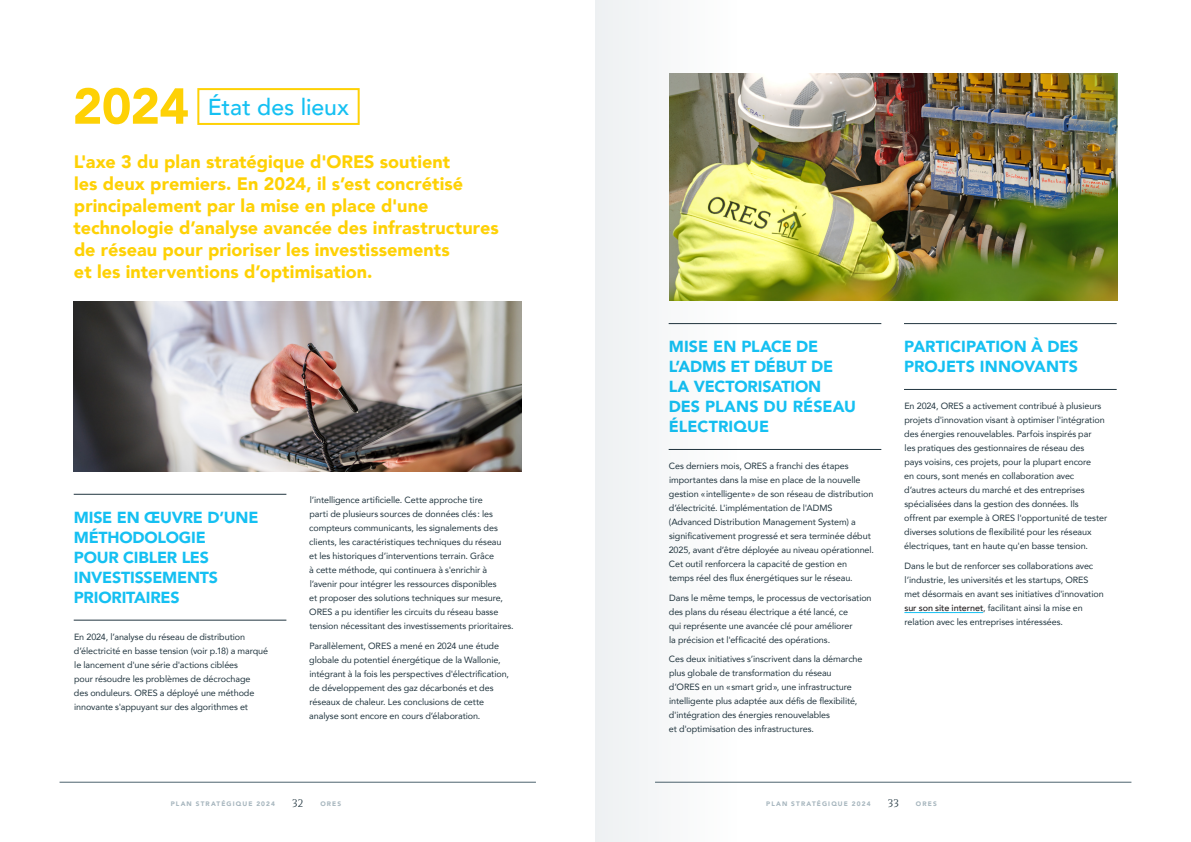
<style>
.page{position:relative;width:1191px;height:842px;background:#fff}
.page>*{position:absolute;margin:0;border:0;box-sizing:border-box;transform-origin:0 0}
.INTRO{font:900 50px "Avenir";color:#fed105}
.INTRO-2{font:500 23px "Avenir";color:#15c0f2}
.INTRO-3{font:900 18px/22px "Avenir";color:#fed105}
.Sous-Titre{font:900 16px/20px "Avenir";letter-spacing:-.01em;color:#15c0f2}
.t1{font:12px "Novarese Std";color:#21353f}
.BODY_new{font:9px/14px "Avenir";letter-spacing:-.01em;color:#21353f}
.t2{font:900 6.5px "Avenir";letter-spacing:.17em;color:#a7b6be}
.s1{font-weight:500;color:#231f20}
</style>
<div class="page">
<hr style="left:655px;top:782px;width:476px;height:1px;background:#4d636e">
<hr style="left:60px;top:782px;width:476px;height:1px;background:#4d636e">
<hr style="left:668px;top:323px;width:213px;height:1px;background:#21353f">
<hr style="left:668px;top:449px;width:213px;height:1px;background:#21353f">
<hr style="left:904px;top:323px;width:212px;height:1px;background:#21353f">
<hr style="left:904px;top:389px;width:212px;height:1px;background:#21353f">
<hr style="left:904px;top:612px;width:79px;height:1px;background:#15c0f2">
<hr style="left:74px;top:494px;width:212px;height:1px;background:#21353f">
<hr style="left:74px;top:620px;width:212px;height:1px;background:#21353f">
<img style="left:74px;top:301px;width:448px;height:170px">
<img style="left:738px;top:74px;width:379px;height:226px">
<div style="left:197px;top:88px;width:163px;height:37px;border:2px solid #fed105"></div>
<svg style="left:595px;top:0;width:143px;height:842px;fill:#f4f6f6"></svg>
<p class="INTRO" style="left:73px;top:63px;width:118px">2024</p>
<p class="INTRO-3" style="left:73px;top:151px;width:427px">L'axe 3 du plan stratégique d'ORES soutient<br>les deux premiers. En 2024, il s’est concrétisé principalement par la mise en place d'une technologie d’analyse avancée des infrastructures de réseau pour prioriser les investissements<br>et les interventions d’optimisation.</p>
<p class="INTRO-2" style="left:208px;top:87px;width:143px">État des lieux</p>
<p class="Sous-Titre" style="left:74px;top:507px;width:186px">MISE EN ŒUVRE D’UNE<br>MÉTHODOLOGIE<br>POUR CIBLER LES<br>INVESTISSEMENTS<br>PRIORITAIRES</p>
<p class="BODY_new" style="left:74px;top:629px;width:196px">En 2024, l’analyse du réseau de distribution d’électricité en basse tension (voir p.18) a marqué le lancement d'une série d'actions ciblées<br>pour résoudre les problèmes de décrochage<br>des onduleurs. ORES a déployé une méthode innovante s'appuyant sur des algorithmes et</p>
<p class="BODY_new" style="left:309px;top:492px;width:206px">l’intelligence artificielle. Cette approche tire<br>parti de plusieurs sources de données clés: les compteurs communicants, les signalements des clients, les caractéristiques techniques du réseau<br>et les historiques d’interventions terrain. Grâce<br>à cette méthode, qui continuera à s'enrichir à l’avenir pour intégrer les ressources disponibles<br>et proposer des solutions techniques sur mesure, ORES a pu identifier les circuits du réseau basse tension nécessitant des investissements prioritaires.</p>
<p class="BODY_new" style="left:309px;top:638px;width:201px">Parallèlement, ORES a mené en 2024 une étude globale du potentiel énergétique de la Wallonie, intégrant à la fois les perspectives d'électrification, de développement des gaz décarbonés et des réseaux de chaleur. Les conclusions de cette analyse sont encore en cours d’élaboration.</p>
<p class="Sous-Titre" style="left:668px;top:336px;width:189px">MISE EN PLACE DE<br>L’ADMS ET DÉBUT DE<br>LA VECTORISATION<br>DES PLANS DU RÉSEAU<br>ÉLECTRIQUE</p>
<p class="BODY_new" style="left:668px;top:458px;width:207px">Ces derniers mois, ORES a franchi des étapes importantes dans la mise en place de la nouvelle gestion «intelligente» de son réseau de distribution d’électricité. L'implémentation de l'ADMS (Advanced Distribution Management System) a significativement progressé et sera terminée début 2025, avant d’être déployée au niveau opérationnel.<br>Cet outil renforcera la capacité de gestion en<br>temps réel des flux énergétiques sur le réseau.</p>
<p class="BODY_new" style="left:669px;top:590px;width:204px">Dans le même temps, le processus de vectorisation des plans du réseau électrique a été lancé, ce<br>qui représente une avancée clé pour améliorer<br>la précision et l'efficacité des opérations.</p>
<p class="BODY_new" style="left:669px;top:652px;width:195px">Ces deux initiatives s’inscrivent dans la démarche plus globale de transformation du réseau d’ORES en un «smart grid», une infrastructure intelligente plus adaptée aux défis de flexibilité, d'intégration des énergies renouvelables<br>et d'optimisation des infrastructures.</p>
<p class="Sous-Titre" style="left:904px;top:336px;width:176px">PARTICIPATION À DES<br>PROJETS INNOVANTS</p>
<p class="BODY_new" style="left:904px;top:398px;width:204px">En 2024, ORES a activement contribué à plusieurs projets d'innovation visant à optimiser l'intégration des énergies renouvelables. Parfois inspirés par<br>les pratiques des gestionnaires de réseau des<br>pays voisins, ces projets, pour la plupart encore<br>en cours, sont menés en collaboration avec d’autres acteurs du marché et des entreprises spécialisées dans la gestion des données. Ils offrent par exemple à ORES l'opportunité de tester diverses solutions de flexibilité pour les réseaux électriques, tant en haute qu'en basse tension.</p>
<p class="BODY_new" style="left:904px;top:558px;width:201px">Dans le but de renforcer ses collaborations avec l’industrie, les universités et les startups, ORES met désormais en avant ses initiatives d'innovation <span class="s1">sur son site internet</span>, facilitant ainsi la mise en relation avec les entreprises intéressées.</p>
<p class="t2" style="left:171px;top:798px;width:106px">PLAN STRATÉGIQUE 2024</p>
<h3 class="t1" style="left:292px;top:796px;width:13px">32</h3>
<p class="t2" style="left:320px;top:798px;width:22px">ORES</p>
<p class="t2" style="left:766px;top:798px;width:106px">PLAN STRATÉGIQUE 2024</p>
<h3 class="t1" style="left:887px;top:796px;width:13px">33</h3>
<p class="t2" style="left:916px;top:798px;width:22px">ORES</p>
</div>
